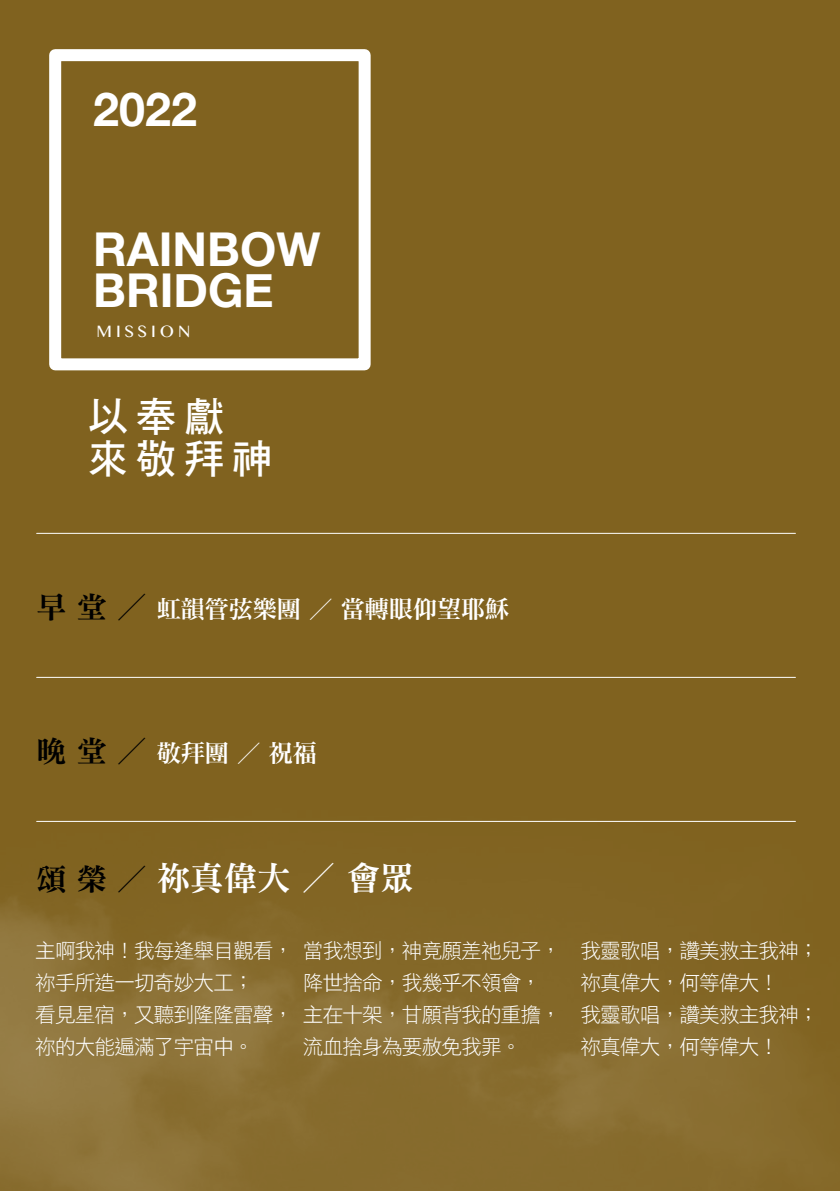
<style>
.page{position:relative;width:840px;height:1191px;background:#fff}
.page>*{position:absolute;margin:0;border:0;box-sizing:border-box;transform-origin:0 0}
.t1{font:700 46.6px/41px "Helvetica Neue";color:#fff}
.t2{font:40.6px/42px "DF Hei Std W7";letter-spacing:.18em;color:#fff}
.t3{font:33.4px "DF Ming Std W9";color:#fff}
.t4{font:24px "Hira Min Pro W6";color:#fff}
.t5{font:20.6px/32px "DF Hei Std W3";letter-spacing:-.04em;color:#fff}
.t6{font:16.6px "Gurmukhi MN";letter-spacing:.24em;color:#fff}
.s1{font-family:"DF Ming Std W9";font-size:30px;color:#000}
.s2{font-family:"DF Ming Std W3";font-size:30px;color:#000}
.s3{font-family:"DF Ming Std W3"}
.s4{font-size:30px;color:#000}
</style>
<div class="page">
<div style="left:0;top:0;width:839px;height:1191px;background:#80621f"></div>
<img style="left:0;top:820px;width:838px;height:371px">
<div style="left:49px;top:49px;width:321px;height:321px;border:12px solid #fff"></div>
<hr style="left:37px;top:533px;width:758px;height:1px;background:#fff">
<hr style="left:37px;top:821px;width:758px;height:1px;background:#fff">
<hr style="left:37px;top:677px;width:758px;height:1px;background:#fff">
<h1 class="t1" style="left:93px;top:90px;width:105px">2022</h1>
<h1 class="t1" style="left:93px;top:230px;width:228px">RAINBOW<br>BRIDGE</h1>
<p class="t6" style="left:96px;top:322px;width:95px">MISSION</p>
<h2 class="t2" style="left:88px;top:395px;width:186px">以奉獻來敬拜神</h2>
<p class="t4" style="left:37px;top:587px;width:473px"><span class="s1">早 堂</span> <span class="s2">／</span> 虹韻管弦樂團<span class="s3">／</span> 當轉眼仰望耶穌</p>
<p class="t4" style="left:37px;top:731px;width:281px"><span class="s1">晚 堂</span> <span class="s2">／</span> 敬拜團<span class="s3">／</span> 祝福</p>
<h3 class="t3" style="left:37px;top:860px;width:378px"><span class="s4">頌 榮</span><span class="s2">／</span>祢真偉大<span class="s3">／</span> 會眾</h3>
<p class="t5" style="left:303px;top:934px;width:259px">當我想到，神竟願差祂兒子，降世捨命，我幾乎不領會，主在十架，甘願背我的重擔，流血捨身為要赦免我罪。</p>
<p class="t5" style="left:35px;top:934px;width:259px">主啊我神！我每逢舉目觀看，祢手所造一切奇妙大工；<br>看見星宿，又聽到隆隆雷聲，祢的大能遍滿了宇宙中。</p>
<p class="t5" style="left:580px;top:934px;width:239px">我靈歌唱，讚美救主我神；祢真偉大，何等偉大！<br>我靈歌唱，讚美救主我神；祢真偉大，何等偉大！</p>
</div>
